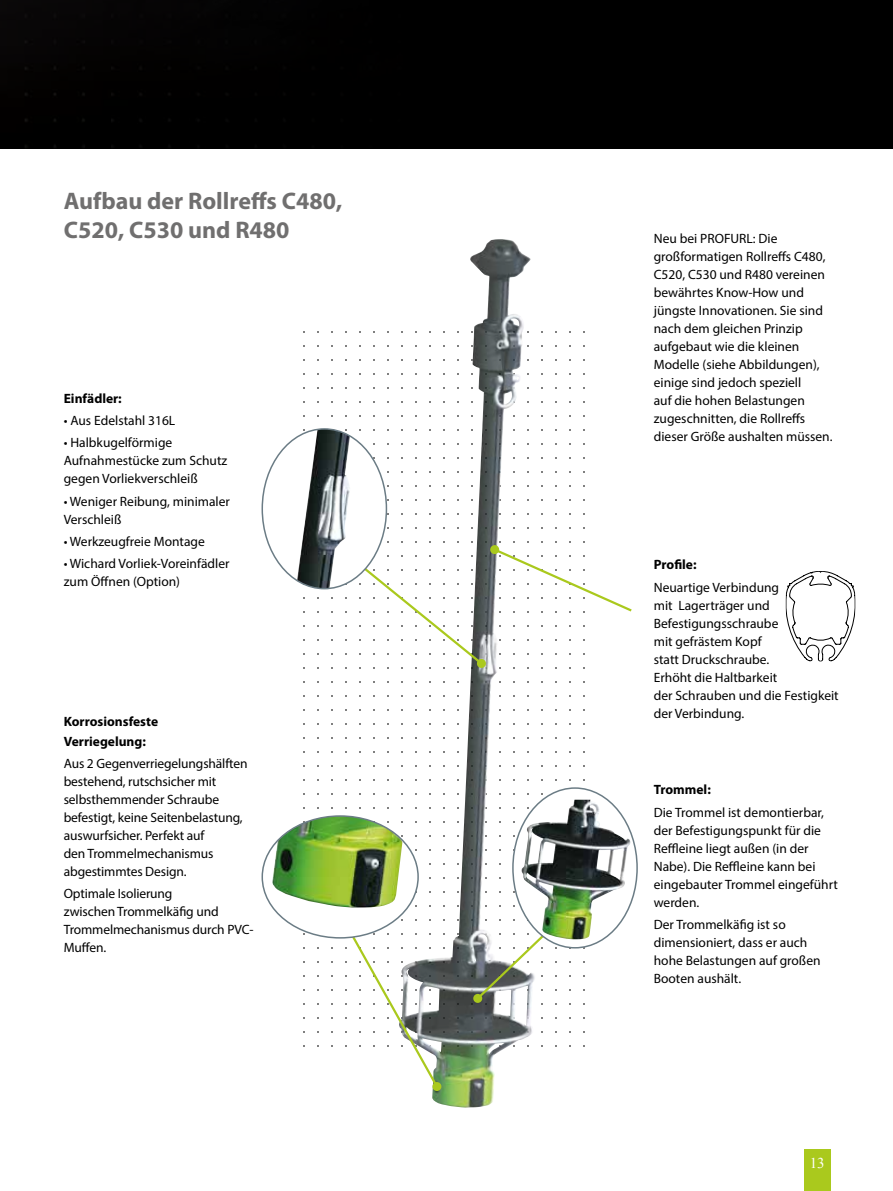
<style>
.page{position:relative;width:893px;height:1191px;background:#fff}
.page>*{position:absolute;margin:0;border:0;box-sizing:border-box;transform-origin:0 0}
.t1{font:700 24px/28.8px "Myriad Pro";color:#706f6f}
.t2{font:15px "Times New Roman";color:#fff}
.t3{font:13.5px/18px "Myriad Pro";color:#000}
.t4{font:700 13.5px/19.5px "Myriad Pro";color:#000}
</style>
<div class="page">
<div style="left:0;top:0;width:893px;height:149px;background:#000"></div>
<div style="left:804px;top:1149px;width:27px;height:42px;background:#aac91d"></div>
<img style="left:401px;top:239px;width:131px;height:868px">
<svg style="left:492px;top:546px;width:140px;height:67px"></svg>
<div style="left:490px;top:545px;width:9px;height:9px;background:#aac91d;border-radius:50%"></div>
<svg style="left:314px;top:527px;width:171px;height:139px"></svg>
<div style="left:477px;top:659px;width:9px;height:9px;background:#aac91d;border-radius:50%"></div>
<svg style="left:475px;top:906px;width:99px;height:95px"></svg>
<div style="left:473px;top:994px;width:9px;height:9px;background:#aac91d;border-radius:50%"></div>
<svg style="left:314px;top:869px;width:126px;height:220px"></svg>
<div style="left:432px;top:1082px;width:9px;height:9px;background:#aac91d;border-radius:50%"></div>
<div style="left:262px;top:429px;width:124px;height:159px;background:#fff;border-radius:50%"></div>
<img style="left:297px;top:429px;width:53px;height:159px">
<div style="left:513px;top:788px;width:124px;height:159px;background:#fff;border-radius:50%"></div>
<img style="left:521px;top:799px;width:109px;height:140px">
<div style="left:262px;top:816px;width:156px;height:122px;background:#fff;border-radius:50%"></div>
<img style="left:272px;top:816px;width:130px;height:91px">
<svg style="left:786px;top:571px;width:69px;height:90px"></svg>
<h1 class="t1" style="left:64px;top:186px;width:280px">Aufbau der Rollreffs C480,<br>C520, C530 und R480</h1>
<p class="t4" style="left:64px;top:388px;width:60px">Einfädler:</p>
<p class="t3" style="left:64px;top:411px;width:113px">• Aus Edelstahl 316L</p>
<p class="t3" style="left:64px;top:433px;width:165px">• Halbkugelförmige<br>Aufnahmestücke zum Schutz gegen Vorliekverschleiß</p>
<p class="t3" style="left:64px;top:492px;width:168px">• Weniger Reibung, minimaler<br>Verschleiß</p>
<p class="t3" style="left:64px;top:532px;width:143px">• Werkzeugfreie Montage</p>
<p class="t3" style="left:64px;top:554px;width:167px">• Wichard Vorliek-Voreinfädler zum Öffnen (Option)</p>
<p class="t4" style="left:64px;top:711px;width:96px">Korrosionsfeste<br>Verriegelung:</p>
<p class="t3" style="left:64px;top:754px;width:185px">Aus 2 Gegenverriegelungshälften bestehend, rutschsicher mit selbsthemmender Schraube befestigt, keine Seitenbelastung, auswurfsicher. Perfekt auf<br>den Trommelmechanismus abgestimmtes Design.</p>
<p class="t3" style="left:64px;top:884px;width:191px">Optimale Isolierung<br>zwischen Trommelkäfig und<br>Trommelmechanismus durch PVC-<br>Muffen.</p>
<p class="t3" style="left:654px;top:229px;width:180px">Neu bei PROFURL: Die großformatigen Rollreffs C480,<br>C520, C530 und R480 vereinen bewährtes Know-How und jüngste Innovationen. Sie sind nach dem gleichen Prinzip aufgebaut wie die kleinen<br>Modelle (siehe Abbildungen), einige sind jedoch speziell<br>auf die hohen Belastungen zugeschnitten, die Rollreffs dieser Größe aushalten müssen.</p>
<p class="t4" style="left:654px;top:555px;width:44px">Profile:</p>
<p class="t3" style="left:654px;top:578px;width:186px">Neuartige Verbindung<br>mit Lagerträger und<br>Befestigungsschraube<br>mit gefrästem Kopf<br>statt Druckschraube.<br>Erhöht die Haltbarkeit<br>der Schrauben und die Festigkeit der Verbindung.</p>
<p class="t4" style="left:654px;top:779px;width:59px">Trommel:</p>
<p class="t3" style="left:654px;top:803px;width:186px">Die Trommel ist demontierbar, der Befestigungspunkt für die<br>Reffleine liegt außen (in der<br>Nabe). Die Reffleine kann bei eingebauter Trommel eingeführt werden.</p>
<p class="t3" style="left:654px;top:915px;width:168px">Der Trommelkäfig ist so dimensioniert, dass er auch hohe Belastungen auf großen<br>Booten aushält.</p>
<p class="t2" style="left:810px;top:1154px;width:16px">13</p>
</div>
